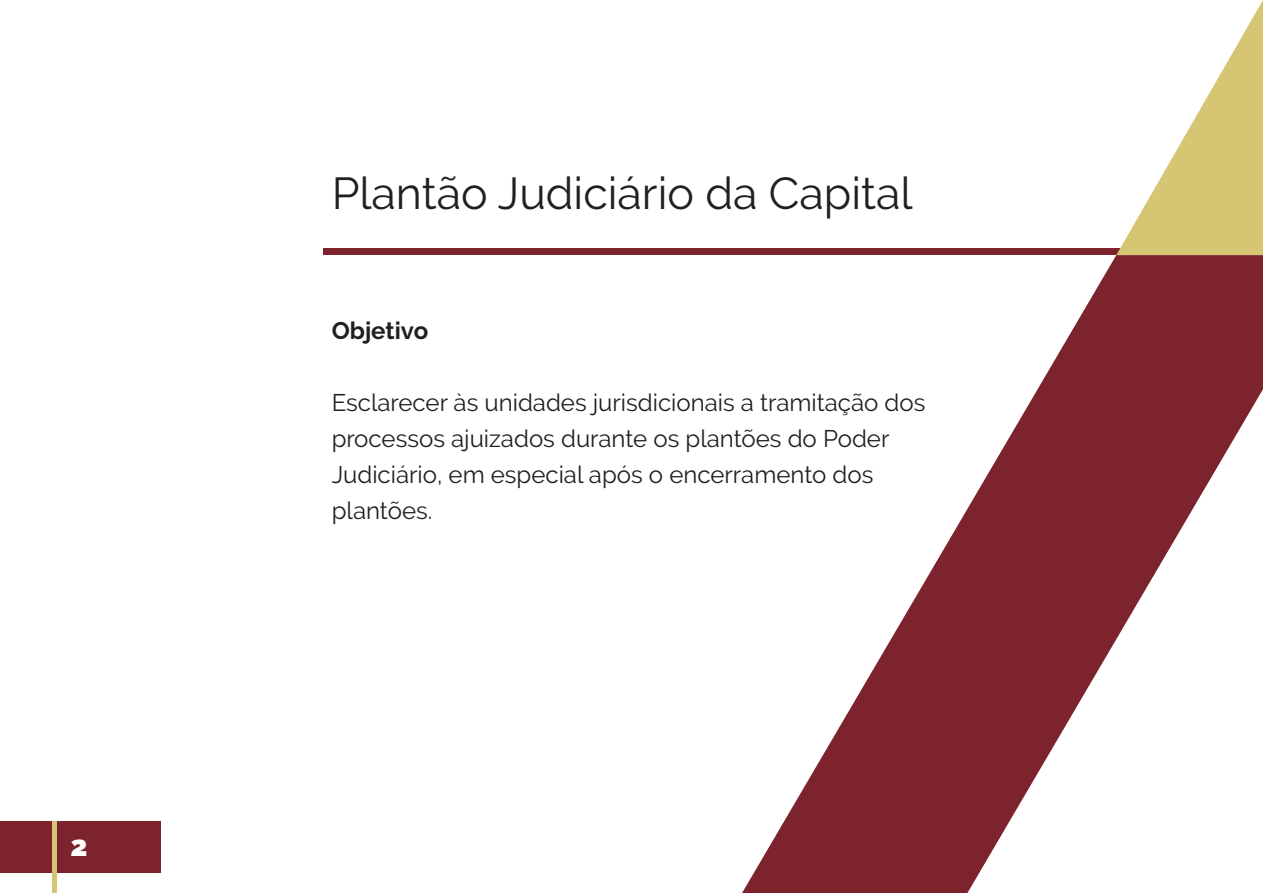
<style>
.page{position:relative;width:1263px;height:893px;background:#fff}
.page>*{position:absolute;margin:0;border:0;box-sizing:border-box;transform-origin:0 0}
.t1{font:44.7px "Raleway";color:#231f20}
.t2{font:900 28.5px "Raleway";color:#fff}
.t3{font:24px/36px "Raleway";color:#231f20}
.t4{font:700 24px "Raleway";color:#231f20}
</style>
<div class="page">
<div style="left:323px;top:249px;width:871px;height:6px;background:#7c232e"></div>
<div style="left:0;top:821px;width:161px;height:51px;background:#7c232e"></div>
<div style="left:52px;top:821px;width:5px;height:72px;background:#d6c573"></div>
<svg style="left:1116px;top:0;width:147px;height:255px"></svg>
<svg style="left:742px;top:255px;width:521px;height:638px"></svg>
<p class="t2" style="left:71px;top:829px;width:19px">2</p>
<p class="t1" style="left:332px;top:167px;width:582px">Plantão Judiciário da Capital</p>
<p class="t4" style="left:332px;top:317px;width:98px">Objetivo</p>
<p class="t3" style="left:332px;top:385px;width:595px">Esclarecer às unidades jurisdicionais a tramitação dos processos ajuizados durante os plantões do Poder Judiciário, em especial após o encerramento dos plantões.</p>
</div>
